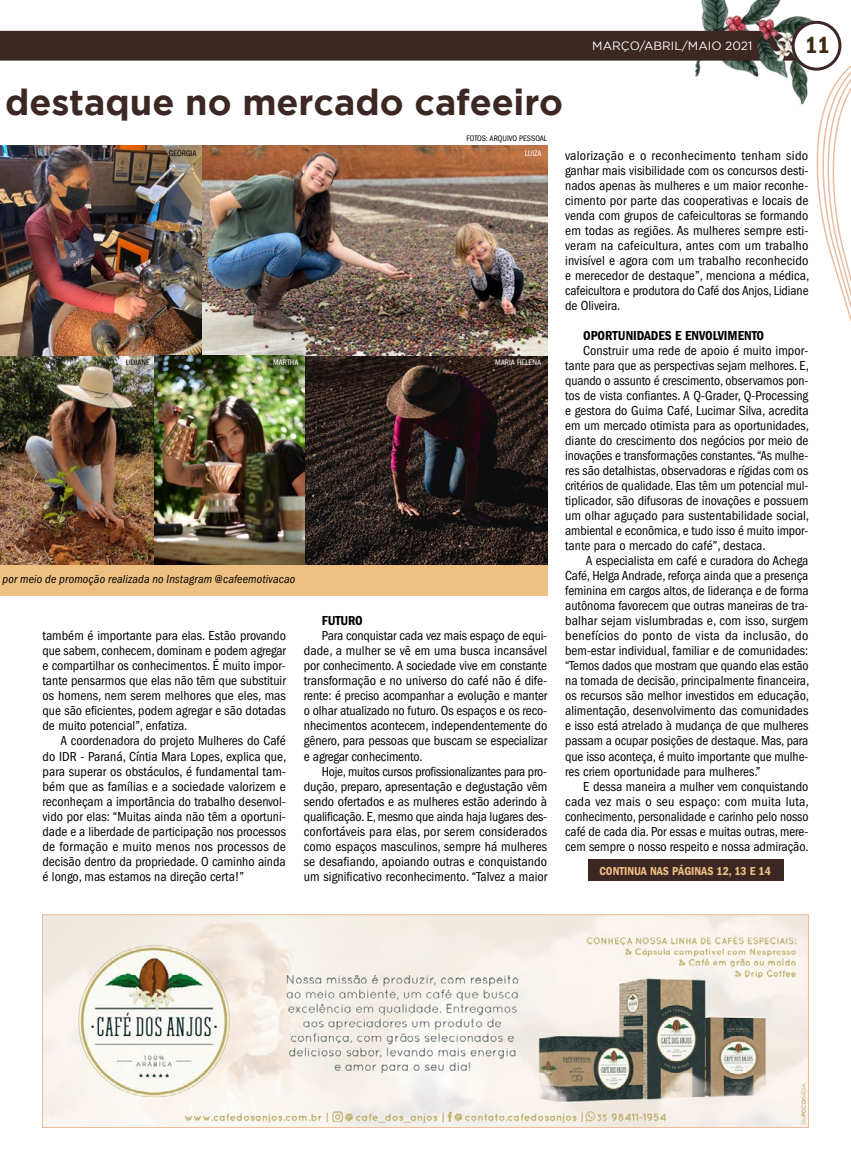
<style>
.page{position:relative;width:851px;height:1170px;background:#fff}
.page>*{position:absolute;margin:0;border:0;box-sizing:border-box;transform-origin:0 0}
.t1{font:700 36px "Gotham";color:#3d2723}
.t2{font:600 condensed 24px "Franklin Gothic";color:#3d2b16}
.t3{font:condensed 13.5px/15px "Franklin Gothic";color:#000;text-align:justify}
.t4{font:600 condensed 13.5px "Franklin Gothic";color:#000}
.t5{font:italic condensed 12px "Franklin Gothic";letter-spacing:.015em;color:#000}
.t6{font:600 condensed 12px "Franklin Gothic";color:#eec082}
.t7{font:12px "Gotham";color:#fff}
.t8{font:condensed 8.25px "Franklin Gothic";color:#000}
.t9{font:condensed 8.25px "Franklin Gothic";color:#fff}
</style>
<div class="page">
<img style="left:689px;top:0;width:67px;height:31px">
<img style="left:0;top:31px;width:850px;height:554px">
<img style="left:44px;top:916px;width:762px;height:209px">
<div style="left:42px;top:914px;width:766px;height:213px;border:1px solid #ebbb97"></div>
<div style="left:588px;top:859px;width:195px;height:21px;background:#3d2723"></div>
<img style="left:756px;top:0;width:81px;height:115px">
<div style="left:793px;top:22px;width:46px;height:47px;background:#fff;border-radius:50%"></div>
<div style="left:791px;top:21px;width:50px;height:50px;border:3px solid #3d2723;border-radius:50%"></div>
<div style="left:0;top:565px;width:547px;height:30px;background:#eec082"></div>
<div style="left:116px;top:348px;width:44px;height:27px;background:#fff;opacity:.75"></div>
<div style="left:263px;top:348px;width:46px;height:27px;background:#000;opacity:.75"></div>
<h1 class="t1" style="left:5px;top:81px;width:559px">destaque no mercado cafeeiro</h1>
<p class="t7" style="left:592px;top:39px;width:161px">MARÇO/ABRIL/MAIO 2021</p>
<h2 class="t2" style="left:805px;top:31px;width:26px">11</h2>
<p class="t8" style="left:169px;top:148px;width:29px">GEÓRGIA</p>
<p class="t8" style="left:466px;top:134px;width:82px">FOTOS: ARQUIVO PESSOAL</p>
<p class="t9" style="left:524px;top:148px;width:19px">LUIZA</p>
<p class="t8" style="left:126px;top:357px;width:26px">LIDIANE</p>
<p class="t9" style="left:273px;top:357px;width:27px">MARTHA</p>
<p class="t9" style="left:495px;top:357px;width:47px">MARIA HELENA</p>
<p class="t5" style="left:3px;top:572px;width:294px">por meio de promoção realizada no Instagram @cafeemotivacao</p>
<p class="t3" style="left:43px;top:628px;width:245px">também é importante para elas. Estão provando que sabem, conhecem, dominam e podem agregar e compartilhar os conhecimentos. É muito impor&shy;tante pensarmos que elas não têm que substituir os homens, nem serem melhores que eles, mas que são eficientes, podem agregar e são dotadas de muito potencial”, enfatiza.</p>
<p class="t3" style="left:43px;top:733px;width:245px;text-indent:18px">A coordenadora do projeto Mulheres do Café do IDR - Paraná, Cíntia Mara Lopes, explica que, para superar os obstáculos, é fundamental tam&shy;bém que as famílias e a sociedade valorizem e reconheçam a importância do trabalho desenvol&shy;vido por elas: “Muitas ainda não têm a oportuni&shy;dade e a liberdade de participação nos processos de formação e muito menos nos processos de decisão dentro da propriedade. O caminho ainda é longo, mas estamos na direção certa!”</p>
<p class="t4" style="left:322px;top:613px;width:42px">FUTURO</p>
<p class="t3" style="left:304px;top:628px;width:245px;text-indent:18px">Para conquistar cada vez mais espaço de equi&shy;dade, a mulher se vê em uma busca incansável por conhecimento. A sociedade vive em constante transformação e no universo do café não é dife&shy;rente: é preciso acompanhar a evolução e manter o olhar atualizado no futuro. Os espaços e os reco&shy;nhecimentos acontecem, independentemente do gênero, para pessoas que buscam se especializar e agregar conhecimento.</p>
<p class="t3" style="left:304px;top:763px;width:245px;text-indent:18px">Hoje, muitos cursos profissionalizantes para pro&shy;dução, preparo, apresentação e degustação vêm sendo ofertados e as mulheres estão aderindo à qualificação. E, mesmo que ainda haja lugares des&shy;confortáveis para elas, por serem considerados como espaços masculinos, sempre há mulheres se desafiando, apoiando outras e conquistando um significativo reconhecimento. “Talvez a maior</p>
<p class="t3" style="left:565px;top:148px;width:245px">valorização e o reconhecimento tenham sido ganhar mais visibilidade com os concursos desti&shy;nados apenas às mulheres e um maior reconhe&shy;cimento por parte das cooperativas e locais de venda com grupos de cafeicultoras se formando em todas as regiões. As mulheres sempre esti&shy;veram na cafeicultura, antes com um trabalho invisível e agora com um trabalho reconhecido e merecedor de destaque”, menciona a médica, cafeicultora e produtora do Café dos Anjos, Lidiane de Oliveira.</p>
<p class="t4" style="left:583px;top:328px;width:182px">OPORTUNIDADES E ENVOLVIMENTO</p>
<p class="t3" style="left:565px;top:343px;width:245px;text-indent:18px">Construir uma rede de apoio é muito impor&shy;tante para que as perspectivas sejam melhores. E, quando o assunto é crescimento, observamos pon&shy;tos de vista confiantes. A Q-Grader, Q-Processing e gestora do Guima Café, Lucimar Silva, acredita em um mercado otimista para as oportunidades, diante do crescimento dos negócios por meio de inovações e transformações constantes. “As mulhe&shy;res são detalhistas, observadoras e rígidas com os critérios de qualidade. Elas têm um potencial mul&shy;tiplicador, são difusoras de inovações e possuem um olhar aguçado para sustentabilidade social, ambiental e econômica, e tudo isso é muito impor&shy;tante para o mercado do café”, destaca.</p>
<p class="t3" style="left:565px;top:553px;width:246px;text-indent:21px">A especialista em café e curadora do Achega Café, Helga Andrade, reforça ainda que a presença feminina em cargos altos, de liderança e de forma autônoma favorecem que outras maneiras de tra&shy;balhar sejam vislumbradas e, com isso, surgem benefícios do ponto de vista da inclusão, do bem-estar individual, familiar e de comunidades: “Temos dados que mostram que quando elas estão na tomada de decisão, principalmente financeira, os recursos são melhor investidos em educação, alimentação, desenvolvimento das comunidades e isso está atrelado à mudança de que mulheres passam a ocupar posições de destaque. Mas, para que isso aconteça, é muito importante que mulhe&shy;res criem oportunidade para mulheres.”</p>
<p class="t3" style="left:565px;top:778px;width:245px;text-indent:18px">E dessa maneira a mulher vem conquistando cada vez mais o seu espaço: com muita luta, conhecimento, personalidade e carinho pelo nosso café de cada dia. Por essas e muitas outras, mere&shy;cem sempre o nosso respeito e nossa admiração.</p>
<p class="t6" style="left:599px;top:863px;width:173px">CONTINUA NAS PÁGINAS 12, 13 E 14</p>
</div>
